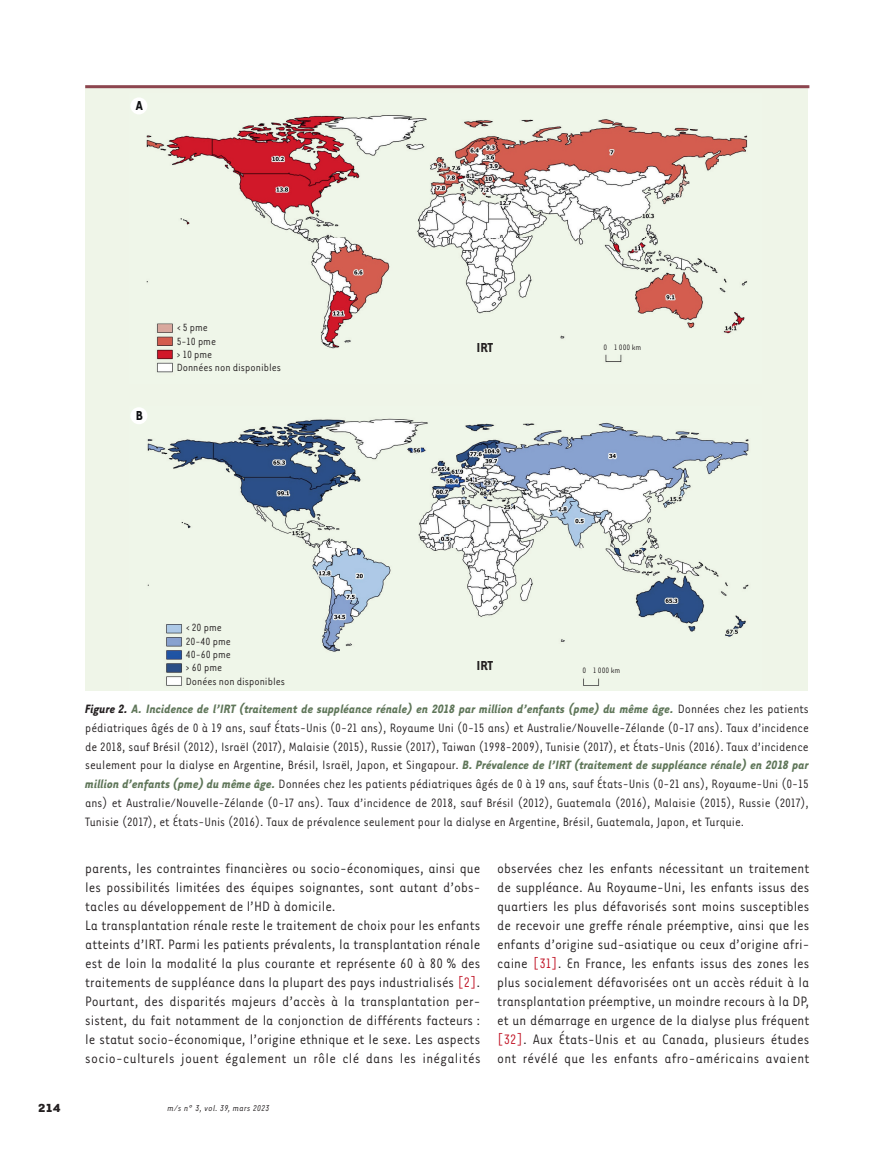
<style>
.page{position:relative;width:894px;height:1149px;background:#fff}
.page>*{position:absolute;margin:0;border:0;box-sizing:border-box;transform-origin:0 0}
.t1{font:15.75px/18.9px "Tarzana Nar OT";color:#231f20;text-align:justify}
.t2{font:700 15px "Tarzana Nar OT";color:#231f20}
.t3{font:700 15px "Tarzana Nar OT";color:#0f1013}
.t4{font:13.95px/18.9px "Tarzana Nar OT";color:#231f20;text-align:justify}
.t5{font:700 13.5px "Tarzana Wide OT";color:#231f20}
.t6{font:12px/12.8px "Tarzana Nar OT";color:#231f20}
.t7{font:italic 9.75px "Tarzana Nar OT";letter-spacing:.025em;color:#231f20}
.t8{font:9px "Tarzana Nar OT";color:#231f20}
.s1{font-weight:700;font-style:italic}
.s2{font-weight:700;font-style:italic;color:#5f7659}
.s3{color:#c11527}
</style>
<div class="page">
<div style="left:85px;top:85px;width:722px;height:605px;background:#eff5e8"></div>
<img style="left:135px;top:102px;width:613px;height:271px">
<img style="left:135px;top:410px;width:614px;height:276px">
<div style="left:130px;top:97px;width:17px;height:17px;background:#fff;border-radius:50%"></div>
<div style="left:130px;top:407px;width:17px;height:17px;background:#fff;border-radius:50%"></div>
<hr style="left:85px;top:85px;width:724px;height:3px;background:#8d454f">
<p class="t3" style="left:136px;top:96px;width:9px">A</p>
<p class="t3" style="left:136px;top:406px;width:9px">B</p>
<p class="t6" style="left:177px;top:319px;width:41px;line-height:14.2px">&lt; 5 pme<br>5-10 pme</p>
<p class="t6" style="left:177px;top:347px;width:106px;line-height:13.5px">&gt; 10 pme<br>Données non disponibles</p>
<p class="t6" style="left:186px;top:620px;width:37px">&lt; 20 pme</p>
<p class="t6" style="left:186px;top:634px;width:47px;text-align:justify">20-40 pme 40-60 pme &gt; 60 pme</p>
<p class="t6" style="left:186px;top:674px;width:101px">Donées non disponibles</p>
<p class="t2" style="left:476px;top:338px;width:18px">IRT</p>
<p class="t8" style="left:603px;top:342px;width:39px">0 1 000 km</p>
<p class="t2" style="left:476px;top:656px;width:18px">IRT</p>
<p class="t8" style="left:582px;top:665px;width:39px">0 1 000 km</p>
<p class="t4" style="left:85px;top:698px;width:724px"><span class="s1">Figure 2.</span> <span class="s2">A. Incidence de l’IRT (traitement de suppléance rénale) en 2018 par million d’enfants (pme) du même âge.</span> Données chez les patients pédiatriques âgés de 0 à 19 ans, sauf États-Unis (0-21 ans), Royaume Uni (0-15 ans) et Australie/Nouvelle-Zélande (0-17 ans). Taux d’incidence de 2018, sauf Brésil (2012), Israël (2017), Malaisie (2015), Russie (2017), Taiwan (1998-2009), Tunisie (2017), et États-Unis (2016). Taux d’incidence seulement pour la dialyse en Argentine, Brésil, Israël, Japon, et Singapour. <span class="s2">B. Prévalence de l’IRT (traitement de suppléance rénale) en 2018 par million d’enfants (pme) du même âge.</span> Données chez les patients pédiatriques âgés de 0 à 19 ans, sauf États-Unis (0-21 ans), Royaume-Uni (0-15 ans) et Australie/Nouvelle-Zélande (0-17 ans). Taux d’incidence de 2018, sauf Brésil (2012), Guatemala (2016), Malaisie (2015), Russie (2017), Tunisie (2017), et États-Unis (2016). Taux de prévalence seulement pour la dialyse en Argentine, Brésil, Guatemala, Japon, et Turquie.</p>
<p class="t1" style="left:85px;top:858px;width:397px;text-align:left">parents, les contraintes financières ou socio-économiques, ainsi que les possibilités limitées des équipes soignantes, sont autant d’obs&shy;tacles au développement de l’HD à domicile.<br>La transplantation rénale reste le traitement de choix pour les enfants atteints d’IRT. Parmi les patients prévalents, la transplantation rénale est de loin la modalité la plus courante et représente 60 à 80 % des traitements de suppléance dans la plupart des pays industrialisés <span class="s3">[2]</span>.<br>Pourtant, des disparités majeurs d’accès à la transplantation per&shy;sistent, du fait notamment de la conjonction de différents facteurs : le statut socio-économique, l’origine ethnique et le sexe. Les aspects socio-culturels jouent également un rôle clé dans les inégalités</p>
<p class="t5" style="left:38px;top:1098px;width:25px">214</p>
<p class="t7" style="left:167px;top:1102px;width:103px">m/s n° 3, vol. 39, mars 2023</p>
<p class="t1" style="left:497px;top:858px;width:313px">observées chez les enfants nécessitant un traitement de suppléance. Au Royaume-Uni, les enfants issus des quartiers les plus défavorisés sont moins susceptibles de recevoir une greffe rénale préemptive, ainsi que les enfants d’origine sud-asiatique ou ceux d’origine afri&shy;caine <span class="s3">[31]</span>. En France, les enfants issus des zones les plus socialement défavorisées ont un accès réduit à la transplantation préemptive, un moindre recours à la DP, et un démarrage en urgence de la dialyse plus fréquent <span class="s3">[32]</span>. Aux États-Unis et au Canada, plusieurs études ont révélé que les enfants afro-américains avaient</p>
</div>
